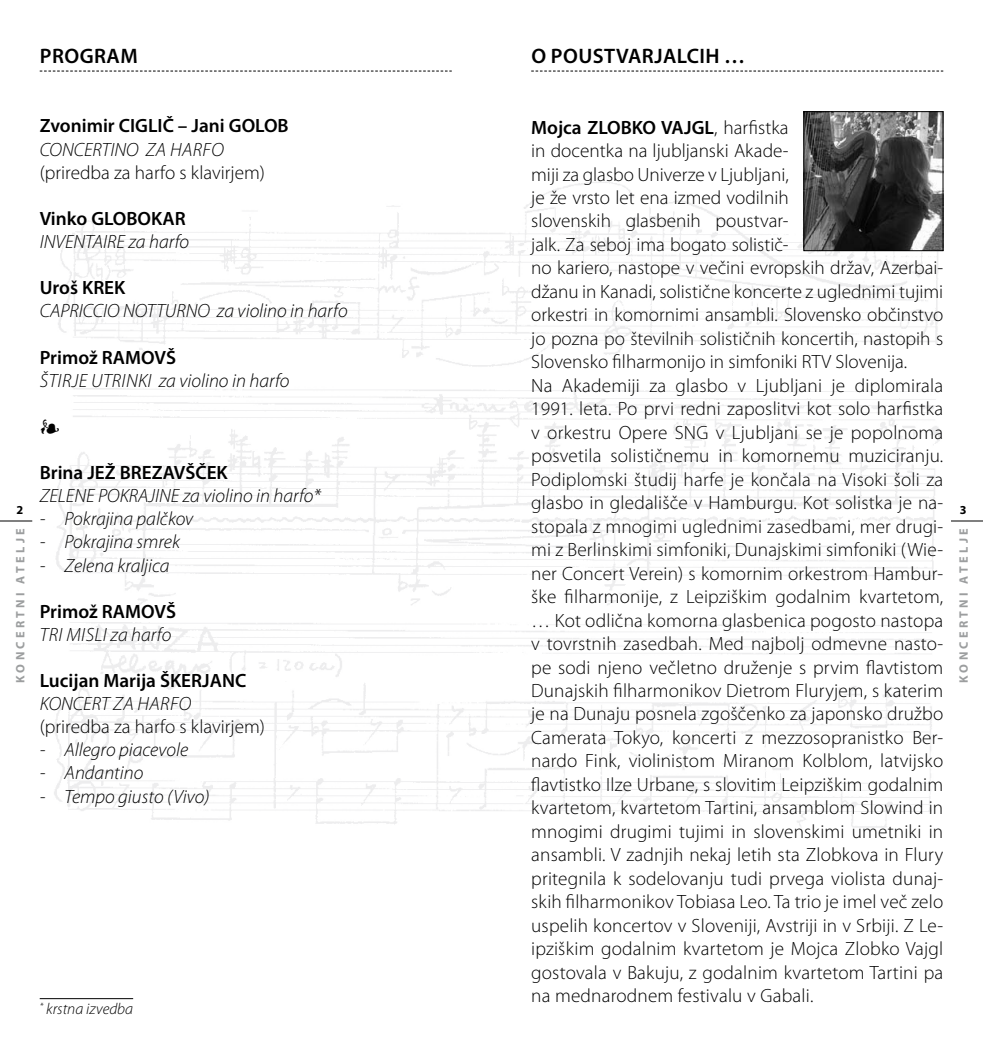
<style>
.page{position:relative;width:983px;height:1042px;background:#fff}
.page>*{position:absolute;margin:0;border:0;box-sizing:border-box;transform-origin:0 0}
.Naslov-01{font:600 21px "Myriad Pro";letter-spacing:.02em;color:#000}
.body-01{font:300 19.25px/23.4px "Myriad Pro";letter-spacing:.005em;color:#000;text-align:justify}
.body-prvi{font:300 19.25px/23.4px "Myriad Pro";color:#000}
.body-01-2{font:italic 300 19.25px "Myriad Pro";color:#000}
.body-01-3{font:600 19.25px "Myriad Pro";color:#000}
.body-01-4{font:italic 300 19.25px "Myriad Pro";letter-spacing:.02em;color:#000}
.body-prvi-2{font:condensed 19.25px "Minion Pro";color:#000}
.body-prvi-3{font:italic 300 15.75px "Myriad Pro";color:#000}
.master-glava{font:700 12.25px "Myriad Pro";letter-spacing:.27em;color:#9c9e9f}
.master-paginacija{font:700 12.25px "Myriad Pro";color:#000}
.s1{font-weight:600}
</style>
<div class="page">
<hr style="left:0;top:521px;width:32px;height:1px;background:#000">
<hr style="left:950px;top:521px;width:32px;height:1px;background:#000">
<img style="left:54px;top:174px;width:890px;height:657px">
<svg style="left:40px;top:71px;width:411px;height:1px"></svg>
<hr style="left:40px;top:998px;width:93px;height:1px;background:#000">
<svg style="left:531px;top:71px;width:412px;height:1px"></svg>
<img style="left:805px;top:113px;width:136px;height:136px">
<div style="left:803px;top:111px;width:140px;height:140px;border:1px solid #000"></div>
<p class="Naslov-01" style="left:40px;top:44px;width:99px">PROGRAM</p>
<p class="Naslov-01" style="left:531px;top:44px;width:215px">O POUSTVARJALCIH …</p>
<p class="body-01-3" style="left:40px;top:115px;width:250px">Zvonimir CIGLIČ – Jani GOLOB</p>
<p class="body-01-2" style="left:40px;top:139px;width:185px">CONCERTINO ZA HARFO</p>
<p class="body-01" style="left:40px;top:161px;width:227px">(priredba za harfo s klavirjem)</p>
<p class="body-01-3" style="left:40px;top:208px;width:147px">Vinko GLOBOKAR</p>
<p class="body-01-2" style="left:40px;top:231px;width:151px">INVENTAIRE za harfo</p>
<p class="body-01-3" style="left:40px;top:277px;width:87px">Uroš KREK</p>
<p class="body-01-2" style="left:40px;top:301px;width:309px">CAPRICCIO NOTTURNO za violino in harfo</p>
<p class="body-01-3" style="left:40px;top:346px;width:138px">Primož RAMOVŠ</p>
<p class="body-01-4" style="left:40px;top:370px;width:251px">ŠTIRJE UTRINKI za violino in harfo</p>
<p class="body-prvi-2" style="left:40px;top:415px;width:22px">•</p>
<p class="body-01-3" style="left:40px;top:462px;width:189px">Brina JEŽ BREZAVŠČEK</p>
<p class="body-01-2" style="left:40px;top:485px;width:283px">ZELENE POKRAJINE za violino in harfo*</p>
<p class="body-01-2" style="left:40px;top:509px;width:155px">- Pokrajina palčkov</p>
<p class="body-01-2" style="left:40px;top:532px;width:142px">- Pokrajina smrek</p>
<p class="body-01-2" style="left:40px;top:555px;width:131px">- Zelena kraljica</p>
<p class="body-01-3" style="left:40px;top:600px;width:138px">Primož RAMOVŠ</p>
<p class="body-01-4" style="left:40px;top:624px;width:133px">TRI MISLI za harfo</p>
<p class="body-01-3" style="left:40px;top:670px;width:208px">Lucijan Marija ŠKERJANC</p>
<p class="body-01-2" style="left:40px;top:693px;width:153px">KONCERT ZA HARFO</p>
<p class="body-01" style="left:40px;top:715px;width:227px">(priredba za harfo s klavirjem)</p>
<p class="body-01-2" style="left:40px;top:740px;width:150px">- Allegro piacevole</p>
<p class="body-01-2" style="left:40px;top:763px;width:105px">- Andantino</p>
<p class="body-01-2" style="left:40px;top:786px;width:171px">- Tempo giusto (Vivo)</p>
<p class="body-prvi" style="left:531px;top:116px;width:413px"><span class="s1">Mojca ZLOBKO VAJGL</span>, harfistka<br>in docentka na ljubljanski Akade-<br>miji za glasbo Univerze v Ljubljani,<br>je že vrsto let ena izmed vodilnih<br>slovenskih glasbenih poustvar-<br>jalk. Za seboj ima bogato solistič-<br>no kariero, nastope v večini evropskih držav, Azerbai&shy;džanu in Kanadi, solistične koncerte z uglednimi tujimi orkestri in komornimi ansambli. Slovensko občinstvo jo pozna po številnih solističnih koncertih, nastopih s Slovensko filharmonijo in simfoniki RTV Slovenija.</p>
<p class="body-01" style="left:531px;top:374px;width:413px">Na Akademiji za glasbo v Ljubljani je diplomirala 1991. leta. Po prvi redni zaposlitvi kot solo harfistka v orkestru Opere SNG v Ljubljani se je popolnoma posvetila solističnemu in komornemu muziciranju.<br>Podiplomski študij harfe je končala na Visoki šoli za glasbo in gledališče v Hamburgu. Kot solistka je na&shy;stopala z mnogimi uglednimi zasedbami, mer drugi&shy;mi z Berlinskimi simfoniki, Dunajskimi simfoniki (Wie&shy;ner Concert Verein) s komornim orkestrom Hambur&shy;ške filharmonije, z Leipziškim godalnim kvartetom, … Kot odlična komorna glasbenica pogosto nastopa v tovrstnih zasedbah. Med najbolj odmevne nasto&shy;pe sodi njeno večletno druženje s prvim flavtistom Dunajskih filharmonikov Dietrom Fluryjem, s katerim je na Dunaju posnela zgoščenko za japonsko družbo Camerata Tokyo, koncerti z mezzosopranistko Ber&shy;nardo Fink, violinistom Miranom Kolblom, latvijsko flavtistko Ilze Urbane, s slovitim Leipziškim godalnim kvartetom, kvartetom Tartini, ansamblom Slowind in mnogimi drugimi tujimi in slovenskimi umetniki in ansambli. V zadnjih nekaj letih sta Zlobkova in Flury pritegnila k sodelovanju tudi prvega violista dunaj&shy;skih filharmonikov Tobiasa Leo. Ta trio je imel več zelo uspelih koncertov v Sloveniji, Avstriji in v Srbiji. Z Le&shy;ipziškim godalnim kvartetom je Mojca Zlobko Vajgl gostovala v Bakuju, z godalnim kvartetom Tartini pa na mednarodnem festivalu v Gabali.</p>
<p class="master-paginacija" style="left:16px;top:502px;width:8px">2</p>
<p class="master-paginacija" style="left:959px;top:502px;width:8px">3</p>
<p class="master-glava" style="left:13px;top:683px;width:156px;rotate:-90deg">KONCERTNI ATELJE</p>
<p class="master-glava" style="left:956px;top:683px;width:156px;rotate:-90deg">KONCERTNI ATELJE</p>
<p class="body-prvi-3" style="left:40px;top:1000px;width:95px"><sup>*</sup> krstna izvedba</p>
</div>
